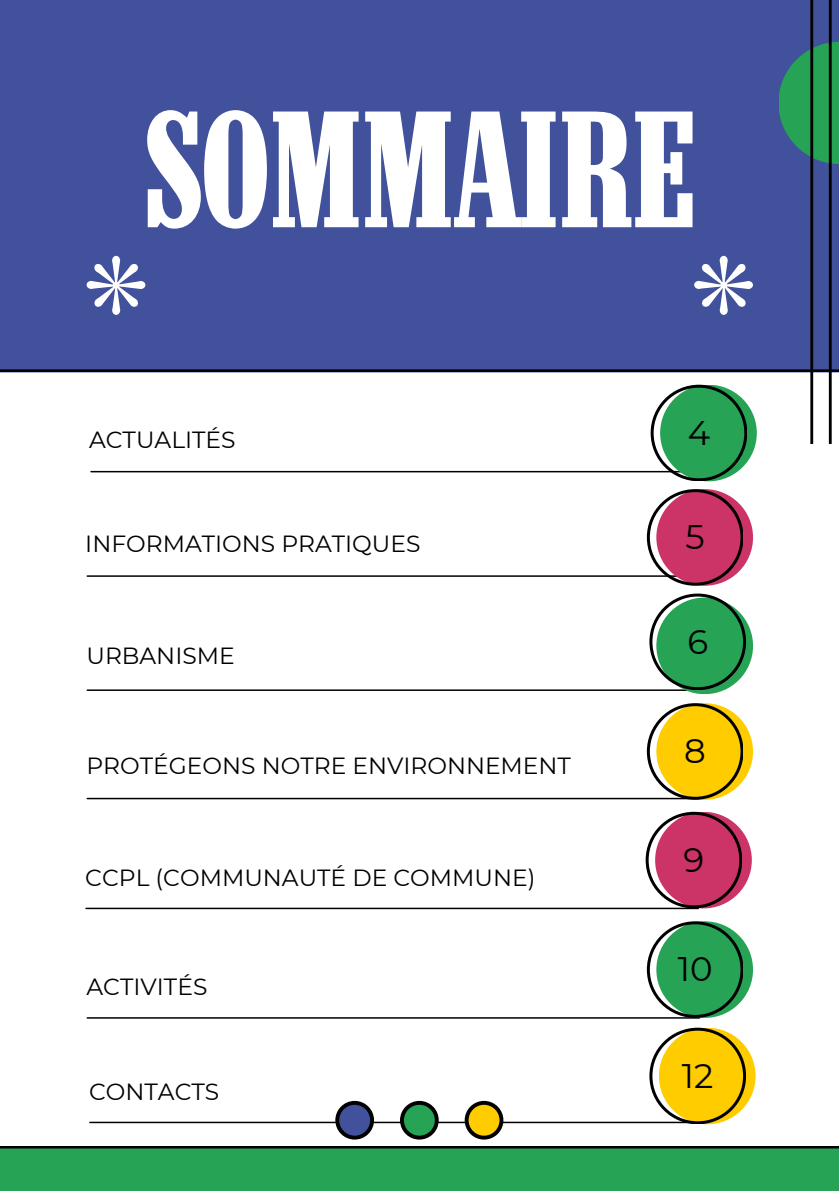
<style>
.page{position:relative;width:839px;height:1191px;background:#fff}
.page>*{position:absolute;margin:0;border:0;box-sizing:border-box;transform-origin:0 0}
.t1{font:173.4px "Neo Contact LT Pro";color:#fff}
.t2{font:34px "Montserrat";color:#000}
.t3{font:23.4px "Montserrat";color:#000}
</style>
<div class="page">
<div style="left:0;top:0;width:838px;height:372px;background:#41519b"></div>
<hr style="left:87px;top:575px;width:612px;height:2px;background:#000">
<div style="left:656px;top:489px;width:97px;height:97px;background:#c36;border-radius:50%"></div>
<svg style="left:646px;top:489px;width:96px;height:96px"></svg>
<hr style="left:87px;top:689px;width:612px;height:2px;background:#000">
<div style="left:656px;top:598px;width:97px;height:96px;background:#26a355;border-radius:50%"></div>
<hr style="left:87px;top:798px;width:612px;height:1px;background:#000">
<div style="left:656px;top:703px;width:97px;height:97px;background:#fc0;border-radius:50%"></div>
<hr style="left:87px;top:1017px;width:612px;height:2px;background:#000">
<div style="left:656px;top:921px;width:97px;height:97px;background:#26a355;border-radius:50%"></div>
<svg style="left:649px;top:594px;width:96px;height:96px"></svg>
<svg style="left:646px;top:703px;width:96px;height:96px"></svg>
<svg style="left:646px;top:921px;width:96px;height:96px"></svg>
<hr style="left:90px;top:1122px;width:612px;height:1px;background:#000">
<div style="left:659px;top:1028px;width:96px;height:96px;background:#fc0;border-radius:50%"></div>
<svg style="left:649px;top:1028px;width:96px;height:96px"></svg>
<div style="left:0;top:1147px;width:838px;height:44px;background:#26a355"></div>
<svg style="left:86px;top:256px;width:59px;height:58px"></svg>
<svg style="left:694px;top:256px;width:58px;height:58px"></svg>
<svg style="left:779px;top:42px;width:59px;height:122px;background:#2b8d63"></svg>
<hr style="left:810px;top:0;width:3px;height:444px;background:#000">
<hr style="left:838px;top:0;width:1px;height:444px;background:#000">
<hr style="left:828px;top:0;width:3px;height:444px;background:#000">
<svg style="left:335px;top:1101px;width:43px;height:39px"></svg>
<svg style="left:400px;top:1101px;width:43px;height:39px"></svg>
<svg style="left:464px;top:1101px;width:43px;height:39px"></svg>
<hr style="left:91px;top:471px;width:612px;height:1px;background:#000">
<div style="left:660px;top:385px;width:96px;height:96px;background:#26a355;border-radius:50%"></div>
<svg style="left:650px;top:385px;width:96px;height:96px"></svg>
<hr style="left:86px;top:908px;width:612px;height:1px;background:#000">
<div style="left:655px;top:812px;width:96px;height:96px;background:#c36;border-radius:50%"></div>
<svg style="left:645px;top:812px;width:96px;height:96px"></svg>
<h1 class="t1" style="left:145px;top:111px;width:552px">SOMMAIRE</h1>
<p class="t3" style="left:89px;top:425px;width:148px">ACTUALITÉS</p>
<p class="t2" style="left:687px;top:412px;width:24px">4</p>
<p class="t3" style="left:85px;top:529px;width:336px">INFORMATIONS PRATIQUES</p>
<p class="t3" style="left:86px;top:641px;width:150px">URBANISME</p>
<p class="t3" style="left:86px;top:751px;width:486px">PROTÉGEONS NOTRE ENVIRONNEMENT</p>
<p class="t3" style="left:85px;top:863px;width:451px">CCPL (COMMUNAUTÉ DE COMMUNE)</p>
<p class="t3" style="left:86px;top:973px;width:122px">ACTIVITÉS</p>
<p class="t3" style="left:89px;top:1077px;width:132px">CONTACTS</p>
<p class="t2" style="left:685px;top:516px;width:21px">5</p>
<p class="t2" style="left:687px;top:621px;width:22px">6</p>
<p class="t2" style="left:684px;top:730px;width:23px">8</p>
<p class="t2" style="left:683px;top:839px;width:22px">9</p>
<p class="t2" style="left:677px;top:948px;width:36px">10</p>
<p class="t2" style="left:682px;top:1055px;width:33px">12</p>
</div>
